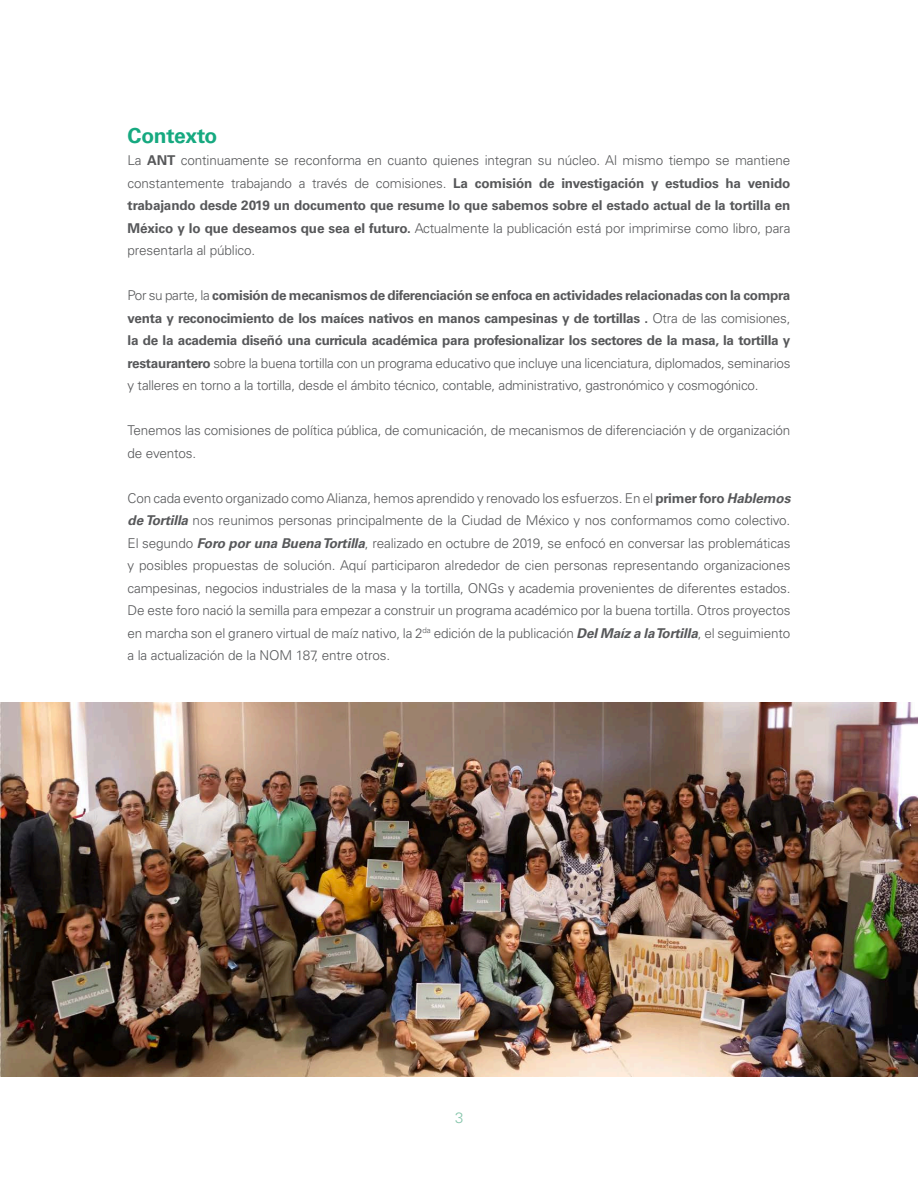
<style>
.page{position:relative;width:918px;height:1188px;background:#fff}
.page>*{position:absolute;margin:0;border:0;box-sizing:border-box;transform-origin:0 0}
.TEXTO{font:700 21px "Univers LT Std";letter-spacing:-.01em;color:#16a980}
.t1{font:300 15px "Univers LT Std";color:#86c5ab}
.TEXTO-2{font:300 13.5px/22.5px "Univers LT Std";letter-spacing:-.01em;color:#57585a;text-align:justify}
.TEXTO-3{font:700 13.5px/22.5px "Univers LT Std";letter-spacing:-.02em;color:#57585a;text-align:justify}
.s1{font-weight:700}
.s2{font-weight:300}
.s3{font-weight:700;font-style:italic}
</style>
<div class="page">
<img style="left:0;top:702px;width:918px;height:374px">
<p class="TEXTO" style="left:128px;top:123px;width:91px">Contexto</p>
<p class="TEXTO-2" style="left:128px;top:149px;width:664px">La <span class="s1">ANT</span> continuamente se reconforma en cuanto quienes integran su núcleo. Al mismo tiempo se mantiene constantemente trabajando a través de comisiones. <span class="s1">La comisión de investigación y estudios ha venido trabajando desde 2019 un documento que resume lo que sabemos sobre el estado actual de la tortilla en México y lo que deseamos que sea el futuro.</span> Actualmente la publicación está por imprimirse como libro, para presentarla al público.</p>
<p class="TEXTO-3" style="left:128px;top:284px;width:664px"><span class="s2">Por su parte, la</span> comisión de mecanismos de diferenciación se enfoca en actividades relacionadas con la compra venta y reconocimiento de los maíces nativos en manos campesinas y de tortillas . <span class="s2">Otra de las comisiones, </span>la de la academia diseñó una curricula académica para profesionalizar los sectores de la masa, la tortilla y restaurantero <span class="s2">sobre la buena tortilla con un programa educativo que incluye una licenciatura, diplomados, seminarios y talleres en torno a la tortilla, desde el ámbito técnico, contable, administrativo, gastronómico y cosmogónico.</span></p>
<p class="TEXTO-2" style="left:128px;top:419px;width:664px">Tenemos las comisiones de política pública, de comunicación, de mecanismos de diferenciación y de organización de eventos.</p>
<p class="TEXTO-2" style="left:128px;top:487px;width:664px">Con cada evento organizado como Alianza, hemos aprendido y renovado los esfuerzos. En el <span class="s1">primer foro</span> <span class="s3">Hablemos de Tortilla</span> nos reunimos personas principalmente de la Ciudad de México y nos conformamos como colectivo.<br>El segundo <span class="s3">Foro por una Buena Tortilla</span>, realizado en octubre de 2019, se enfocó en conversar las problemáticas y posibles propuestas de solución. Aquí participaron alrededor de cien personas representando organizaciones campesinas, negocios industriales de la masa y la tortilla, ONGs y academia provenientes de diferentes estados.<br>De este foro nació la semilla para empezar a construir un programa académico por la buena tortilla. Otros proyectos en marcha son el granero virtual de maíz nativo, la 2<sup>da</sup> edición de la publicación <span class="s3">Del Maíz a la Tortilla</span>, el seguimiento a la actualización de la NOM 187, entre otros.</p>
<p class="t1" style="left:455px;top:1108px;width:10px">3</p>
</div>
